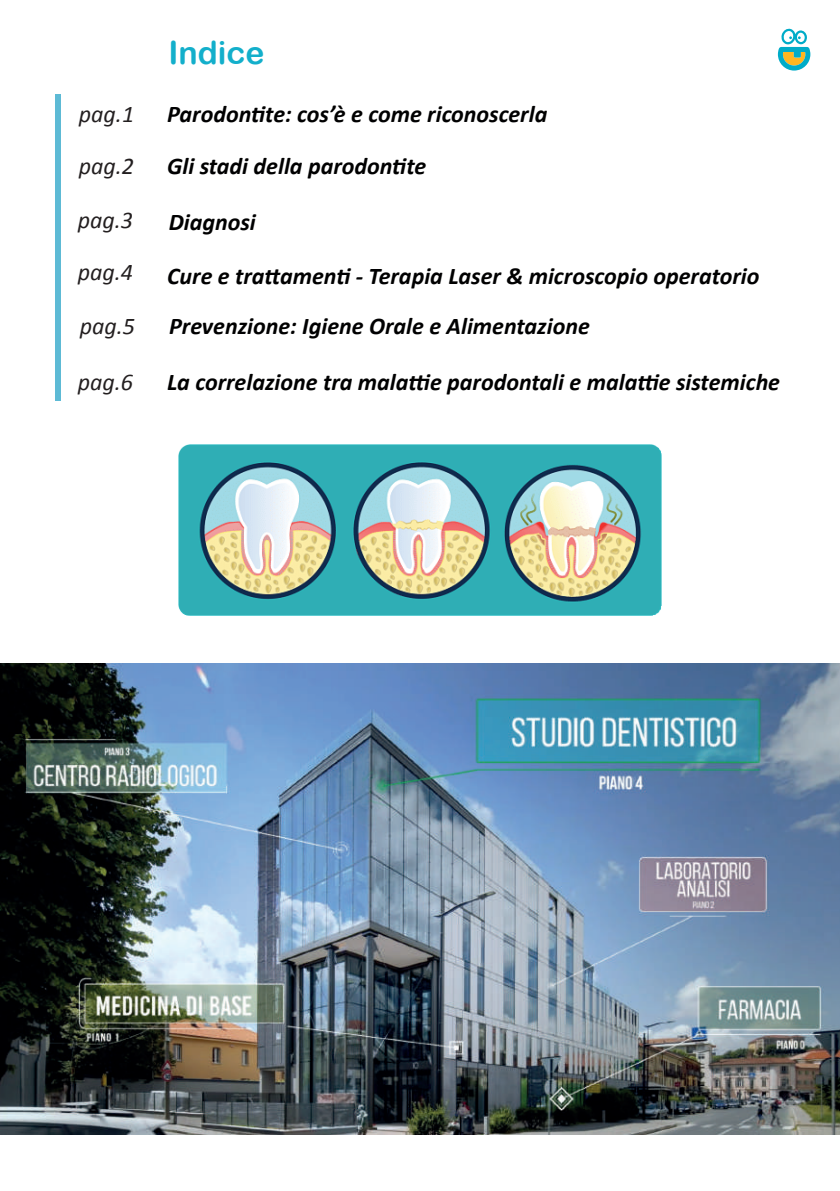
<style>
.page{position:relative;width:840px;height:1191px;background:#fff}
.page>*{position:absolute;margin:0;border:0;box-sizing:border-box;transform-origin:0 0}
.t1{font:32px "Arial Rounded MT Bold";color:#13afcb}
.t2{font:italic 700 24px/52px "Calibri";color:#000001}
.t3{font:italic 24px/52.2px "Calibri";color:#231f20}
</style>
<div class="page">
<div style="left:55px;top:95px;width:5px;height:306px;background:#5dbad5"></div>
<img style="left:178px;top:444px;width:483px;height:171px">
<div style="left:628px;top:596px;width:28px;height:16px;background:#2faeb5;border-radius:8px"></div>
<svg style="left:777px;top:28px;width:32px;height:43px"></svg>
<img style="left:0;top:663px;width:839px;height:471px">
<h1 class="t1" style="left:168px;top:34px;width:98px">Indice</h1>
<p class="t2" style="left:167px;top:88px;width:381px">Parodontite: cos’è e come riconoscerla<br>Gli stadi della parodontite</p>
<p class="t2" style="left:169px;top:196px;width:89px">Diagnosi</p>
<p class="t2" style="left:167px;top:251px;width:593px;line-height:49.8px">Cure e trattamenti - Terapia Laser &amp; microscopio operatorio<br>Prevenzione: Igiene Orale e Alimentazione</p>
<p class="t3" style="left:79px;top:87px;width:57px">pag.1 pag.2</p>
<p class="t3" style="left:78px;top:194px;width:57px;line-height:51.6px">pag.3 pag.4</p>
<p class="t3" style="left:80px;top:299px;width:57px">pag.5</p>
<p class="t3" style="left:78px;top:355px;width:57px">pag.6</p>
<p class="t2" style="left:167px;top:356px;width:614px">La correlazione tra malattie parodontali e malattie sistemiche</p>
</div>
